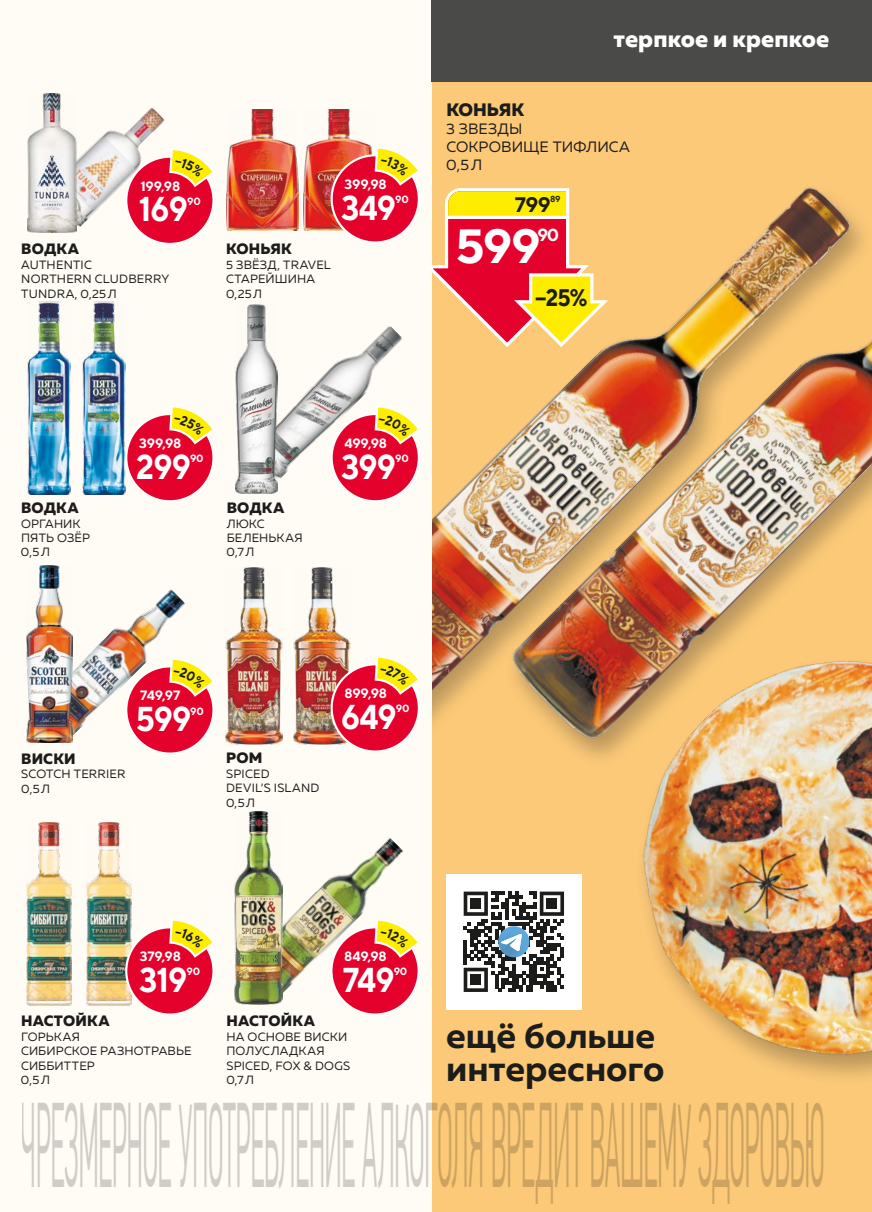
<style>
.page{position:relative;width:872px;height:1212px;background:#fff}
.page>*{position:absolute;margin:0;border:0;box-sizing:border-box;transform-origin:0 0}
.t1{font:300 119.7px "PF Din Text Cond Pro";letter-spacing:-.02em;color:#d0d0d0;scale:.26 1}
.t2{font:700 48px "TT Norms";color:#fff}
.t3{font:700 36px/33px "Muller";color:#1c1c1b}
.t4{font:700 34.5px "TT Norms";letter-spacing:-.025em;color:#fff;scale:.9 1}
.t5{font:800 24px "Muller";letter-spacing:.005em;color:#fff}
.t6{font:700 24px "TT Norms";color:#1c1c1b;scale:.9 1}
.t7{font:700 21px "TT Norms";color:#1c1c1b}
.t8{font:800 18px "Muller";color:#1c1c1b}
.t9{font:700 17.55px "TT Norms";color:#fff}
.t10{font:800 15px "Muller";letter-spacing:.01em;color:#1c1c1b}
.t11{font:15px/18px "Muller";letter-spacing:.005em;color:#1c1c1b}
.t12{font:700 13.5px "TT Norms";letter-spacing:-.015em;color:#fff}
.t13{font:12px/14.4px "Muller";letter-spacing:.02em;color:#1c1c1b}
.t14{font:700 10.5px "TT Norms";letter-spacing:-.025em;color:#fff}
.t15{font:700 8.7px "TT Norms";color:#1c1c1b}
</style>
<div class="page">
<div style="left:432px;top:81px;width:440px;height:1131px;background:#fcc978"></div>
<img style="left:432px;top:187px;width:397px;height:536px">
<div style="left:503px;top:198px;width:369px;height:570px;background:#1c1c1b;opacity:.3"></div>
<img style="left:503px;top:293px;width:369px;height:454px">
<div style="left:0;top:0;width:432px;height:1212px;background:#fffbf5"></div>
<div style="left:432px;top:0;width:440px;height:81px;background:#4a4a49"></div>
<div style="left:331px;top:927px;width:87px;height:87px;background:#e4022d;border-radius:50%"></div>
<img style="left:227px;top:110px;width:71px;height:121px">
<img style="left:303px;top:110px;width:70px;height:121px">
<img style="left:283px;top:838px;width:120px;height:160px">
<img style="left:234px;top:812px;width:49px;height:192px">
<div style="left:446px;top:874px;width:135px;height:135px;background:#fff"></div>
<svg style="left:463px;top:891px;width:100px;height:101px"></svg>
<div style="left:332px;top:155px;width:87px;height:87px;background:#e4022d;border-radius:50%"></div>
<img style="left:563px;top:582px;width:309px;height:495px">
<img style="left:26px;top:822px;width:45px;height:184px">
<img style="left:86px;top:822px;width:45px;height:184px">
<div style="left:126px;top:927px;width:87px;height:87px;background:#e4022d;border-radius:50%"></div>
<img style="left:82px;top:302px;width:43px;height:192px">
<img style="left:27px;top:302px;width:43px;height:192px">
<div style="left:126px;top:414px;width:87px;height:87px;background:#e4022d;border-radius:50%"></div>
<img style="left:278px;top:342px;width:114px;height:137px">
<img style="left:235px;top:305px;width:43px;height:188px">
<img style="left:76px;top:108px;width:89px;height:121px">
<img style="left:27px;top:93px;width:49px;height:139px">
<img style="left:293px;top:567px;width:57px;height:177px">
<img style="left:225px;top:567px;width:57px;height:177px">
<div style="left:332px;top:664px;width:87px;height:87px;background:#e4022d;border-radius:50%"></div>
<div style="left:330px;top:663px;width:90px;height:89px;border:2px solid #fff;border-radius:50%"></div>
<div style="left:332px;top:414px;width:87px;height:87px;background:#e4022d;border-radius:50%"></div>
<div style="left:330px;top:413px;width:90px;height:89px;border:2px solid #fff;border-radius:50%"></div>
<div style="left:126px;top:157px;width:87px;height:87px;background:#e4022d;border-radius:50%"></div>
<img style="left:73px;top:589px;width:112px;height:147px">
<div style="left:126px;top:666px;width:87px;height:87px;background:#e4022d;border-radius:50%"></div>
<div style="left:125px;top:665px;width:89px;height:90px;border:2px solid #fff;border-radius:50%"></div>
<img style="left:26px;top:566px;width:47px;height:176px">
<svg style="left:373px;top:917px;width:45px;height:94px"></svg>
<svg style="left:373px;top:148px;width:239px;height:201px"></svg>
<svg style="left:168px;top:920px;width:45px;height:91px"></svg>
<svg style="left:168px;top:407px;width:45px;height:90px"></svg>
<svg style="left:373px;top:657px;width:47px;height:91px"></svg>
<svg style="left:373px;top:404px;width:47px;height:93px"></svg>
<svg style="left:168px;top:150px;width:45px;height:90px"></svg>
<svg style="left:168px;top:656px;width:46px;height:94px"></svg>
<h3 class="t5" style="left:613px;top:24px;width:217px">терпкое и крепкое</h3>
<p class="t12" style="left:140px;top:177px;width:41px">199,98</p>
<p class="t12" style="left:344px;top:176px;width:44px">399,98</p>
<h3 class="t4" style="left:139px;top:188px;width:56px">169</h3>
<p class="t14" style="left:187px;top:195px;width:15px">90</p>
<h3 class="t4" style="left:342px;top:186px;width:62px">349</h3>
<p class="t14" style="left:395px;top:193px;width:15px">90</p>
<p class="t10" style="left:21px;top:240px;width:59px">ВОДКА</p>
<p class="t13" style="left:21px;top:257px;width:149px">AUTHENTIC<br>NORTHERN CLUDBERRY<br>TUNDRA, 0,25Л</p>
<p class="t10" style="left:226px;top:240px;width:67px">КОНЬЯК</p>
<p class="t13" style="left:226px;top:257px;width:106px">5 ЗВЁЗД, TRAVEL<br>СТАРЕЙШИНА<br>0,25Л</p>
<h3 class="t8" style="left:446px;top:98px;width:79px">КОНЬЯК</h3>
<p class="t11" style="left:446px;top:119px;width:185px">3 ЗВЕЗДЫ<br>СОКРОВИЩЕ ТИФЛИСА<br>0,5Л</p>
<h3 class="t7" style="left:515px;top:191px;width:38px">799</h3>
<p class="t15" style="left:550px;top:194px;width:12px">89</p>
<h2 class="t2" style="left:455px;top:216px;width:87px">599</h2>
<h3 class="t9" style="left:537px;top:224px;width:23px">90</h3>
<h3 class="t6" style="left:535px;top:282px;width:59px">−25%</h3>
<p class="t10" style="left:21px;top:498px;width:59px">ВОДКА</p>
<p class="t13" style="left:21px;top:516px;width:70px">ОРГАНИК<br>ПЯТЬ ОЗЁР<br>0,5Л</p>
<p class="t12" style="left:139px;top:435px;width:44px">399,98</p>
<h3 class="t4" style="left:136px;top:445px;width:62px">299</h3>
<p class="t14" style="left:190px;top:452px;width:15px">90</p>
<p class="t10" style="left:227px;top:498px;width:59px">ВОДКА</p>
<p class="t13" style="left:227px;top:516px;width:78px">ЛЮКС<br>БЕЛЕНЬКАЯ<br>0,7Л</p>
<p class="t12" style="left:344px;top:435px;width:44px">499,98</p>
<h3 class="t4" style="left:341px;top:445px;width:62px">399</h3>
<p class="t14" style="left:395px;top:452px;width:15px">90</p>
<p class="t10" style="left:21px;top:749px;width:56px">ВИСКИ</p>
<p class="t13" style="left:21px;top:767px;width:106px">SCOTCH TERRIER<br>0,5Л</p>
<p class="t12" style="left:140px;top:687px;width:42px">749,97</p>
<h3 class="t4" style="left:136px;top:697px;width:63px">599</h3>
<p class="t14" style="left:190px;top:704px;width:15px">90</p>
<p class="t10" style="left:226px;top:749px;width:38px">РОМ</p>
<p class="t13" style="left:226px;top:766px;width:95px">SPICED<br>DEVIL’S ISLAND<br>0,5Л</p>
<p class="t12" style="left:344px;top:685px;width:44px">899,98</p>
<h3 class="t4" style="left:341px;top:695px;width:63px">649</h3>
<p class="t14" style="left:396px;top:702px;width:15px">90</p>
<p class="t12" style="left:140px;top:948px;width:43px">379,98</p>
<p class="t12" style="left:344px;top:948px;width:44px">849,98</p>
<h3 class="t4" style="left:139px;top:958px;width:55px">319</h3>
<p class="t14" style="left:187px;top:965px;width:15px">90</p>
<h3 class="t4" style="left:343px;top:958px;width:59px">749</h3>
<p class="t14" style="left:394px;top:965px;width:15px">90</p>
<p class="t10" style="left:21px;top:1012px;width:90px">НАСТОЙКА</p>
<p class="t13" style="left:21px;top:1029px;width:172px">ГОРЬКАЯ<br>СИБИРСКОЕ РАЗНОТРАВЬЕ<br>СИББИТТЕР<br>0,5Л</p>
<p class="t10" style="left:226px;top:1012px;width:90px">НАСТОЙКА</p>
<p class="t13" style="left:226px;top:1029px;width:125px">НА ОСНОВЕ ВИСКИ<br>ПОЛУСЛАДКАЯ<br>SPICED, FOX &amp; DOGS<br>0,7Л</p>
<h3 class="t3" style="left:446px;top:1019px;width:220px">ещё больше интересного</h3>
<h1 class="t1" style="left:21px;top:1078px;width:3093px">ЧРЕЗМЕРНОЕ УПОТРЕБЛЕНИЕ АЛКОГОЛЯ ВРЕДИТ ВАШЕМУ ЗДОРОВЬЮ</h1>
</div>
